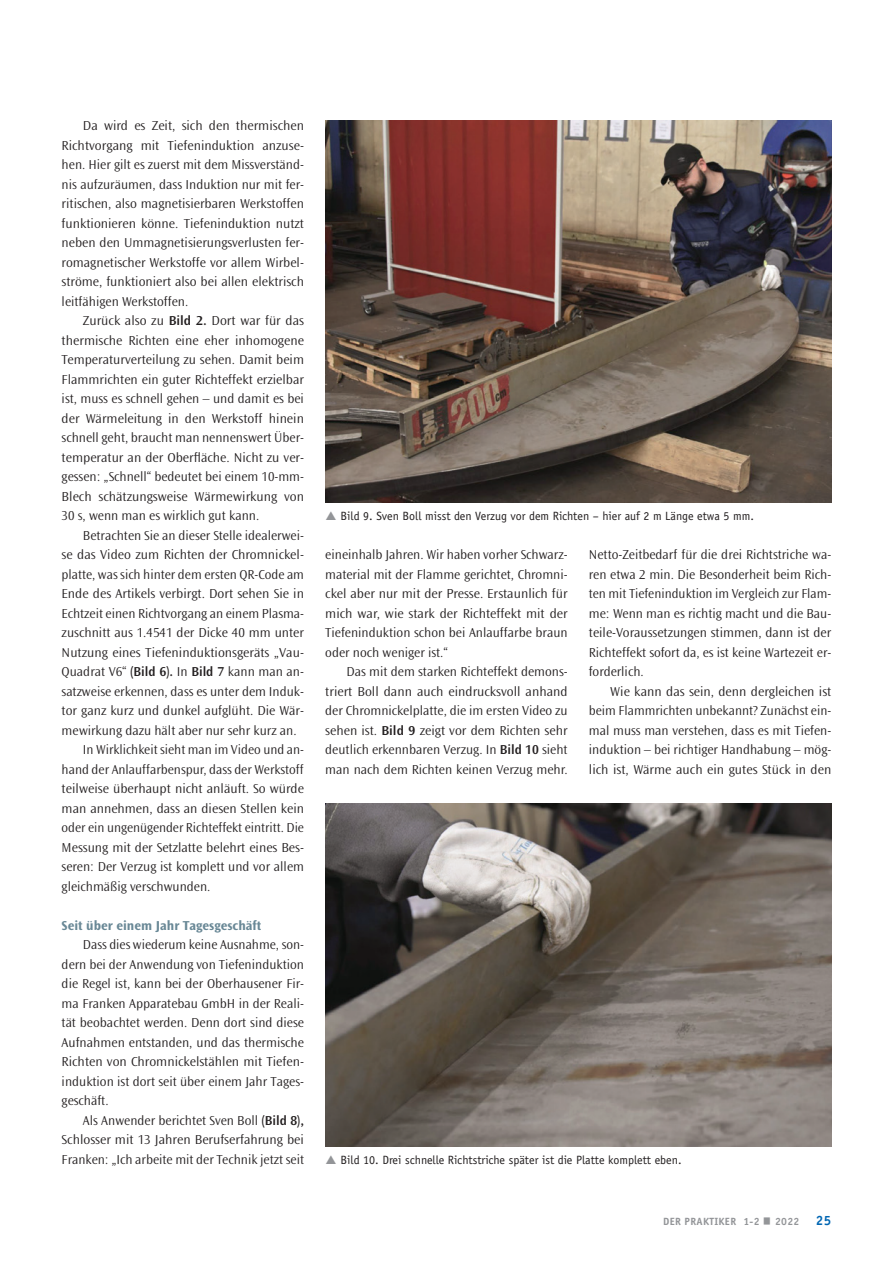
<style>
.page{position:relative;width:893px;height:1263px;background:#fff}
.page>*{position:absolute;margin:0;border:0;box-sizing:border-box;transform-origin:0 0}
.t1{font:700 69.3px "Ocean Sans Std";color:#939598;scale:.39 1}
.t2{font:300 13.5px/19.5px "Ocean Sans Std";color:#231f20;text-align:justify}
.t3{font:700 13.5px "Ocean Sans Std";color:#698896}
.t4{font:700 13.5px "Officina Sans";color:#0166b3}
.t5{font:12px "Officina Sans Std";color:#231f20}
.t6{font:700 10.5px "Officina Sans";letter-spacing:.03em;color:#939598}
.s1{font-weight:600}
</style>
<div class="page">
<img style="left:325px;top:121px;width:506px;height:382px">
<img style="left:325px;top:803px;width:506px;height:343px">
<p class="t2" style="left:62px;top:116px;width:244px;text-indent:21px">Da wird es Zeit, sich den thermischen Richtvorgang mit Tiefeninduktion anzuse&shy;hen. Hier gilt es zuerst mit dem Missverständ&shy;nis aufzuräumen, dass Induktion nur mit fer&shy;ritischen, also magnetisierbaren Werkstoffen funktionieren könne. Tiefeninduktion nutzt neben den Ummagnetisierungsverlusten fer&shy;romagnetischer Werkstoffe vor allem Wirbel&shy;ströme, funktioniert also bei allen elektrisch leitfähigen Werkstoffen.</p>
<p class="t2" style="left:62px;top:311px;width:244px;text-indent:21px">Zurück also zu <span class="s1">Bild 2.</span> Dort war für das thermische Richten eine eher inhomogene Temperaturverteilung zu sehen. Damit beim Flammrichten ein guter Richteffekt erzielbar ist, muss es schnell gehen – und damit es bei der Wärmeleitung in den Werkstoff hinein schnell geht, braucht man nennenswert Über&shy;temperatur an der Oberfläche. Nicht zu ver&shy;gessen: „Schnell“ bedeutet bei einem 10-mm-Blech schätzungsweise Wärmewirkung von 30 s, wenn man es wirklich gut kann.</p>
<p class="t2" style="left:83px;top:526px;width:223px">Betrachten Sie an dieser Stelle idealerwei-</p>
<p class="t2" style="left:62px;top:545px;width:244px">se das Video zum Richten der Chromnickel-</p>
<p class="t2" style="left:62px;top:565px;width:244px">platte, was sich hinter dem ersten QR-Code am</p>
<p class="t2" style="left:62px;top:584px;width:244px">Ende des Artikels verbirgt. Dort sehen Sie in</p>
<p class="t2" style="left:62px;top:604px;width:244px">Echtzeit einen Richtvorgang an einem Plasma-</p>
<p class="t2" style="left:62px;top:623px;width:244px">zuschnitt aus 1.4541 der Dicke 40 mm unter</p>
<p class="t2" style="left:62px;top:643px;width:244px">Nutzung eines Tiefeninduktionsgeräts „Vau-</p>
<p class="t2" style="left:62px;top:662px;width:244px">Quadrat V6“ <span class="s1">(Bild 6).</span> In <span class="s1">Bild 7</span> kann man an-</p>
<p class="t2" style="left:62px;top:682px;width:244px">satzweise erkennen, dass es unter dem Induk-</p>
<p class="t2" style="left:62px;top:701px;width:244px">tor ganz kurz und dunkel aufglüht. Die Wär-</p>
<p class="t2" style="left:62px;top:721px;width:237px">mewirkung dazu hält aber nur sehr kurz an.</p>
<p class="t2" style="left:83px;top:740px;width:223px">In Wirklichkeit sieht man im Video und an-</p>
<p class="t2" style="left:62px;top:760px;width:243px">hand der Anlauffarbenspur, dass der Werkstoff</p>
<p class="t2" style="left:62px;top:779px;width:244px">teilweise überhaupt nicht anläuft. So würde</p>
<p class="t2" style="left:62px;top:799px;width:244px">man annehmen, dass an diesen Stellen kein</p>
<p class="t2" style="left:62px;top:818px;width:244px">oder ein ungenügender Richteffekt eintritt. Die</p>
<p class="t2" style="left:62px;top:838px;width:244px">Messung mit der Setzlatte belehrt eines Bes-</p>
<p class="t2" style="left:62px;top:857px;width:244px">seren: Der Verzug ist komplett und vor allem</p>
<p class="t2" style="left:62px;top:877px;width:150px">gleichmäßig verschwunden.</p>
<p class="t3" style="left:62px;top:918px;width:201px">Seit über einem Jahr Tagesgeschäft</p>
<p class="t2" style="left:62px;top:935px;width:244px;text-indent:21px">Dass dies wiederum keine Ausnahme, son&shy;dern bei der Anwendung von Tiefeninduktion die Regel ist, kann bei der Oberhausener Fir&shy;ma Franken Apparatebau GmbH in der Reali&shy;tät beobachtet werden. Denn dort sind diese Aufnahmen entstanden, und das thermische Richten von Chromnickelstählen mit Tiefen&shy;induktion ist dort seit über einem Jahr Tages&shy;geschäft.</p>
<p class="t2" style="left:62px;top:1111px;width:244px;text-indent:21px">Als Anwender berichtet Sven Boll <span class="s1">(Bild 8), </span>Schlosser mit 13 Jahren Berufserfahrung bei Franken: „Ich arbeite mit der Technik jetzt seit</p>
<p class="t5" style="left:341px;top:509px;width:415px">Bild 9. Sven Boll misst den Verzug vor dem Richten – hier auf 2 m Länge etwa 5 mm.</p>
<p class="t2" style="left:325px;top:545px;width:244px">eineinhalb Jahren. Wir haben vorher Schwarz&shy;material mit der Flamme gerichtet, Chromni&shy;ckel aber nur mit der Presse. Erstaunlich für mich war, wie stark der Richteffekt mit der Tiefeninduktion schon bei Anlauffarbe braun oder noch weniger ist.“</p>
<p class="t2" style="left:325px;top:662px;width:244px;text-indent:21px">Das mit dem starken Richteffekt demons&shy;triert Boll dann auch eindrucksvoll anhand der Chromnickelplatte, die im ersten Video zu sehen ist. <span class="s1">Bild 9</span> zeigt vor dem Richten sehr deutlich erkennbaren Verzug. In <span class="s1">Bild 10</span> sieht man nach dem Richten keinen Verzug mehr.</p>
<p class="t2" style="left:589px;top:545px;width:244px">Netto-Zeitbedarf für die drei Richtstriche wa&shy;ren etwa 2 min. Die Besonderheit beim Rich&shy;ten mit Tiefeninduktion im Vergleich zur Flam&shy;me: Wenn man es richtig macht und die Bau&shy;teile-Voraussetzungen stimmen, dann ist der Richteffekt sofort da, es ist keine Wartezeit er&shy;forderlich.</p>
<p class="t2" style="left:589px;top:682px;width:244px;text-indent:21px">Wie kann das sein, denn dergleichen ist beim Flammrichten unbekannt? Zunächst ein&shy;mal muss man verstehen, dass es mit Tiefen&shy;induktion – bei richtiger Handhabung – mög&shy;lich ist, Wärme auch ein gutes Stück in den</p>
<p class="t5" style="left:341px;top:1152px;width:342px">Bild 10. Drei schnelle Richtstriche später ist die Platte komplett eben.</p>
<p class="t6" style="left:663px;top:1214px;width:98px">DER PRAKTIKER 1-2</p>
<p class="t4" style="left:816px;top:1212px;width:17px">25</p>
<h1 class="t1" style="left:763px;top:1177px;width:21px">-</h1>
<p class="t6" style="left:775px;top:1214px;width:26px">2022</p>
</div>
